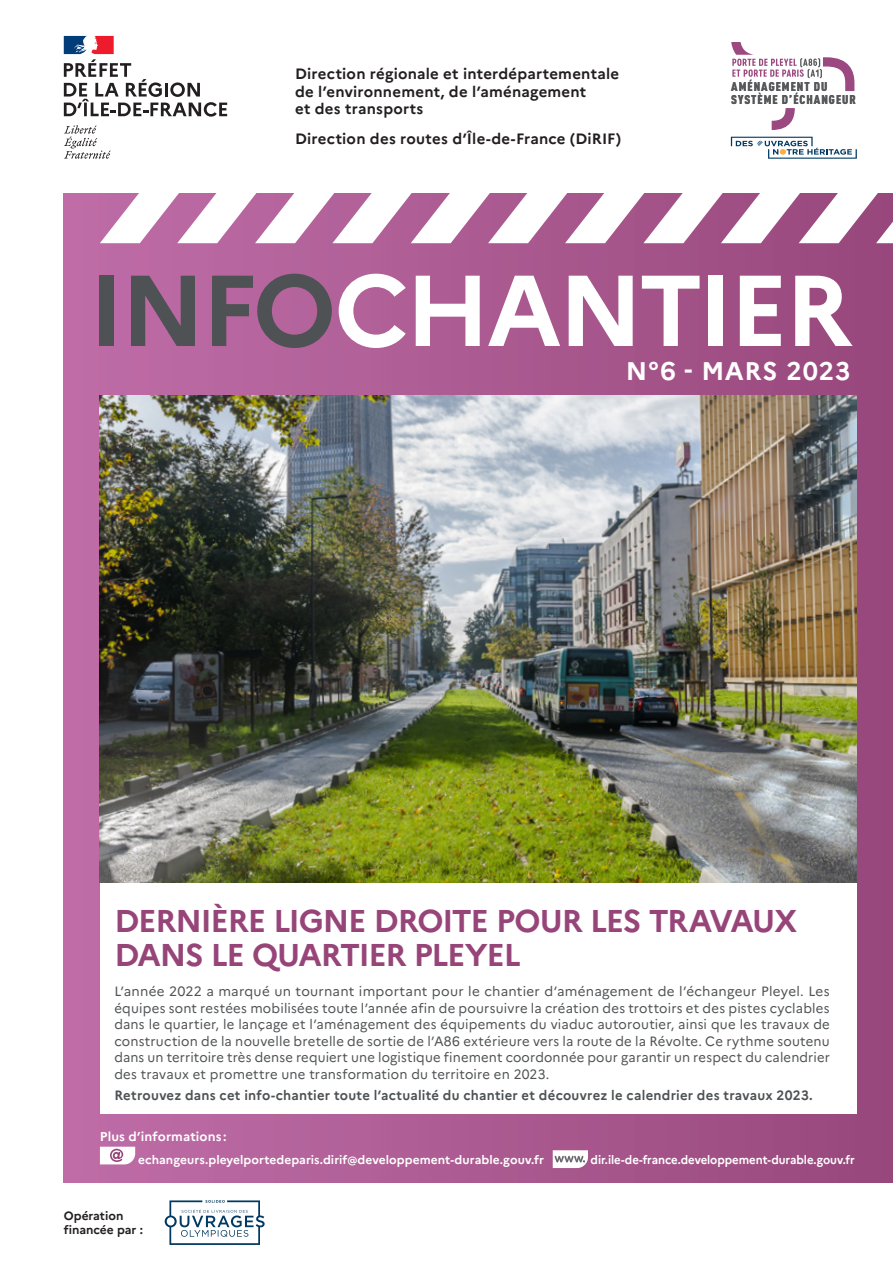
<style>
.page{position:relative;width:893px;height:1263px;background:#fff}
.page>*{position:absolute;margin:0;border:0;box-sizing:border-box;transform-origin:0 0}
.t1{font:700 31.5px/34.5px "Marianne";letter-spacing:-.04em;color:#974579}
.t2{font:700 25.5px "Marianne";letter-spacing:.035em;color:#fff}
.t3{font:700 15px/17.2px "Marianne";letter-spacing:.015em;color:#231f20}
.t4{font:13.5px/16.5px "Marianne";letter-spacing:.015em;color:#4f5254;text-align:justify}
.t5{font:700 13.5px "Marianne";letter-spacing:.015em;color:#4f5254}
.t6{font:700 12.75px "Marianne";letter-spacing:.01em;color:#fff}
.t7{font:900 12.6px/12.9px "DIN Cond";letter-spacing:.08em;color:#57585a}
.t8{font:700 12px "Marianne";color:#fff}
.t9{font:700 12px "Marianne";color:#fff;scale:.95 1}
.t10{font:700 12px/14.4px "Marianne";color:#231f20}
</style>
<div class="page">
<div style="left:64px;top:194px;width:829px;height:988px;background:linear-gradient(to right,#c06ea8,#98487c)"></div>
<div style="left:100px;top:395px;width:757px;height:719px;background:#fff"></div>
<svg style="left:100px;top:1147px;width:35px;height:17px"></svg>
<svg style="left:553px;top:1150px;width:35px;height:18px"></svg>
<svg style="left:100px;top:193px;width:793px;height:50px"></svg>
<div style="left:100px;top:276px;width:14px;height:70px;background:#4f5254"></div>
<svg style="left:131px;top:276px;width:64px;height:70px;background:#74596f"></svg>
<svg style="left:212px;top:274px;width:120px;height:74px;background:#835b79"></svg>
<svg style="left:339px;top:274px;width:67px;height:74px"></svg>
<svg style="left:416px;top:276px;width:64px;height:70px"></svg>
<svg style="left:488px;top:276px;width:72px;height:70px"></svg>
<svg style="left:569px;top:276px;width:64px;height:70px"></svg>
<svg style="left:642px;top:276px;width:57px;height:70px"></svg>
<div style="left:709px;top:276px;width:14px;height:70px;background:#fff"></div>
<svg style="left:740px;top:276px;width:41px;height:70px"></svg>
<svg style="left:795px;top:276px;width:58px;height:70px"></svg>
<svg style="left:64px;top:125px;width:47px;height:34px"></svg>
<svg style="left:64px;top:36px;width:163px;height:81px"></svg>
<svg style="left:731px;top:43px;width:123px;height:48px"></svg>
<svg style="left:772px;top:108px;width:23px;height:22px"></svg>
<svg style="left:731px;top:137px;width:126px;height:22px"></svg>
<img style="left:100px;top:395px;width:757px;height:487px">
<svg style="left:165px;top:1200px;width:100px;height:45px"></svg>
<p class="t3" style="left:295px;top:65px;width:326px">Direction régionale et interdépartementale de l’environnement, de l’aménagement<br>et des transports</p>
<p class="t3" style="left:295px;top:130px;width:328px">Direction des routes d’Île-de-France (DiRIF)</p>
<p class="t7" style="left:731px;top:80px;width:126px">AMÉNAGEMENT DU<br>SYSTÈME D’ÉCHANGEUR</p>
<h2 class="t2" style="left:626px;top:355px;width:226px">N°6 - MARS 2023</h2>
<h1 class="t1" style="left:114px;top:903px;width:684px">DERNIÈRE LIGNE DROITE POUR LES TRAVAUX<br>DANS LE QUARTIER PLEYEL</h1>
<p class="t4" style="left:114px;top:983px;width:717px">L’année 2022 a marqué un tournant important pour le chantier d’aménagement de l’échangeur Pleyel. Les équipes sont restées mobilisées toute l’année afin de poursuivre la création des trottoirs et des pistes cyclables dans le quartier, le lançage et l’aménagement des équipements du viaduc autoroutier, ainsi que les travaux de construction de la nouvelle bretelle de sortie de l’A86 extérieure vers la route de la Révolte. Ce rythme soutenu dans un territoire très dense requiert une logistique finement coordonnée pour garantir un respect du calendrier des travaux et promettre une transformation du territoire en 2023.</p>
<p class="t5" style="left:114px;top:1087px;width:700px">Retrouvez dans cet info-chantier toute l’actualité du chantier et découvrez le calendrier des travaux 2023.</p>
<p class="t6" style="left:100px;top:1129px;width:128px">Plus d’informations :</p>
<p class="t8" style="left:138px;top:1153px;width:407px">echangeurs.pleyelportedeparis.dirif@developpement-durable.gouv.fr</p>
<p class="t9" style="left:591px;top:1153px;width:280px">dir.ile-de-france.developpement-durable.gouv.fr</p>
<p class="t10" style="left:64px;top:1208px;width:81px">Opération financée par :</p>
</div>
